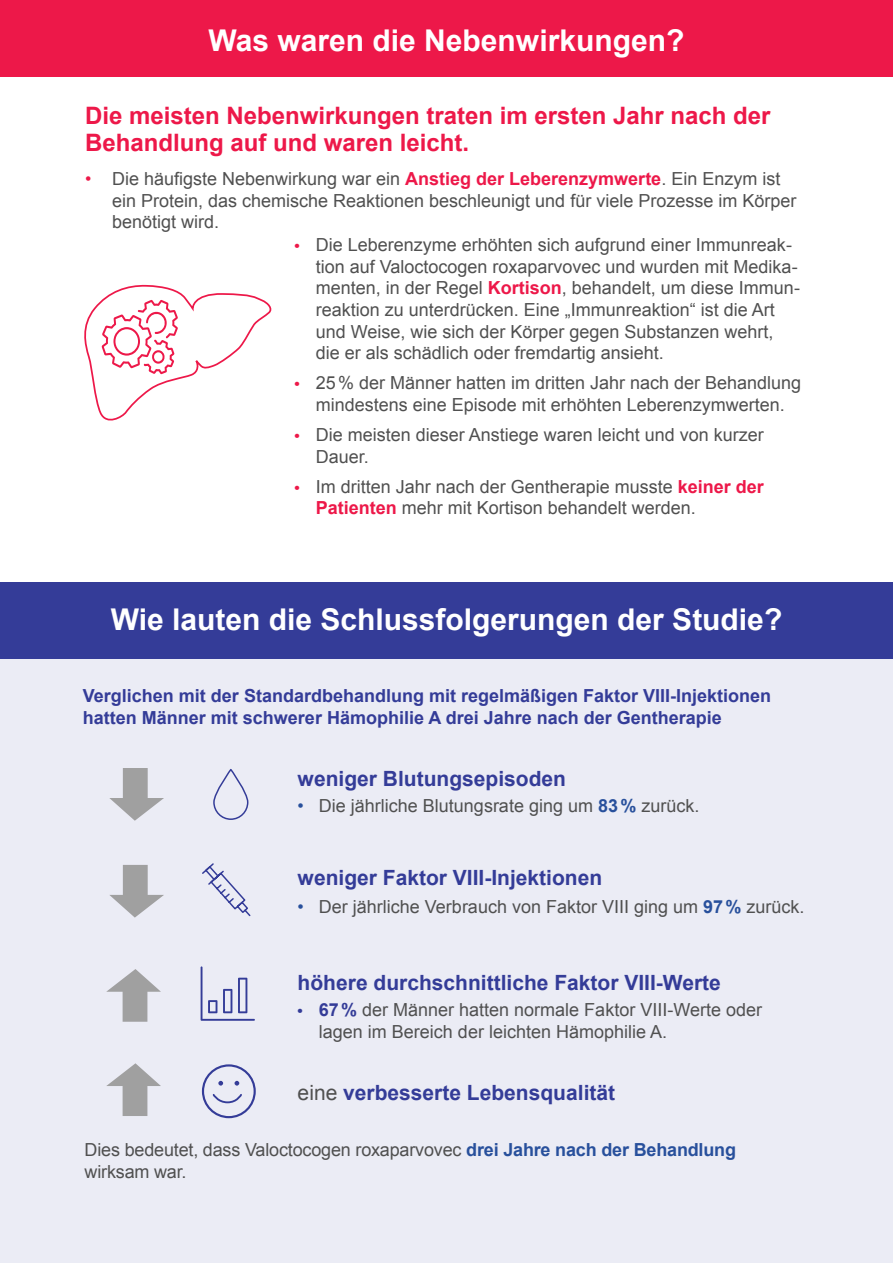
<style>
.page{position:relative;width:893px;height:1263px;background:#fff}
.page>*{position:absolute;margin:0;border:0;box-sizing:border-box;transform-origin:0 0}
.t1{font:700 30px "Arial";color:#fff}
.t2{font:700 24px/27px "Arial";color:#ed1849}
.t3{font:700 21px "Arial";color:#343c98}
.t4{font:18px/21.6px "Arial";color:#505050}
.t5{font:700 18px/21.6px "Arial";color:#343c98}
.s1{color:#ed1849}
.s2{font-weight:700;color:#ed1849}
.s3{font-weight:700;font-size:15px;color:#ed1849}
.s4{color:#28509c}
.s5{font-weight:700;color:#28509c}
.s6{font-weight:700;font-size:15px;color:#343c98}
.s7{font-weight:700;color:#343c98}
.s8{font-weight:400;color:#505050}
</style>
<div class="page">
<div style="left:0;top:634px;width:892px;height:629px;background:#ebecf5"></div>
<div style="left:0;top:0;width:893px;height:77px;background:#ed1849"></div>
<svg style="left:84px;top:285px;width:188px;height:136px"></svg>
<div style="left:213px;top:769px;width:35px;height:51px;border:2px solid #343c98;border-radius:17px"></div>
<svg style="left:109px;top:768px;width:55px;height:53px"></svg>
<svg style="left:109px;top:865px;width:55px;height:53px"></svg>
<svg style="left:106px;top:969px;width:55px;height:53px"></svg>
<svg style="left:201px;top:966px;width:54px;height:55px"></svg>
<svg style="left:106px;top:1063px;width:55px;height:53px"></svg>
<svg style="left:202px;top:1064px;width:54px;height:54px"></svg>
<svg style="left:202px;top:863px;width:49px;height:54px"></svg>
<div style="left:0;top:583px;width:893px;height:76px;background:#343c98"></div>
<h1 class="t1" style="left:209px;top:20px;width:477px">Was waren die Nebenwirkungen?</h1>
<h2 class="t2" style="left:85px;top:103px;width:687px">Die meisten Nebenwirkungen traten im ersten Jahr nach der<br>Behandlung auf und waren leicht.</h2>
<p class="t4" style="left:112px;top:168px;width:686px;text-indent:-27px"><span class="s1">•</span> Die häufigste Nebenwirkung war ein <span class="s2">Anstieg der Leberenzymwerte</span>. Ein Enzym ist ein Protein, das chemische Reaktionen beschleunigt und für viele Prozesse im Körper benötigt wird.</p>
<p class="t4" style="left:316px;top:234px;width:486px;text-indent:-21px"><span class="s3">•</span> Die Leberenzyme erhöhten sich aufgrund einer Immunreak&shy;tion auf Valoctocogen roxaparvovec und wurden mit Medika&shy;menten, in der Regel <span class="s2">Kortison</span>, behandelt, um diese Immun&shy;reaktion zu unterdrücken. Eine „Immunreaktion“ ist die Art und Weise, wie sich der Körper gegen Substanzen wehrt, die er als schädlich oder fremdartig ansieht.</p>
<p class="t4" style="left:294px;top:372px;width:508px;text-align:center"><span class="s3">•</span> 25% der Männer hatten im dritten Jahr nach der Behandlung mindestens eine Episode mit erhöhten Leberenzymwerten.</p>
<p class="t4" style="left:316px;top:424px;width:450px;text-indent:-21px"><span class="s3">•</span> Die meisten dieser Anstiege waren leicht und von kurzer<br>Dauer.</p>
<p class="t4" style="left:316px;top:476px;width:450px;text-indent:-21px"><span class="s3">•</span> Im dritten Jahr nach der Gentherapie musste <span class="s2">keiner der<br>Patienten</span> mehr mit Kortison behandelt werden.</p>
<h1 class="t1" style="left:111px;top:600px;width:673px">Wie lauten die Schlussfolgerungen der Studie?</h1>
<p class="t5" style="left:83px;top:685px;width:690px">Verglichen mit der Standardbehandlung mit regelmäßigen Faktor VIII-Injektionen hatten Männer mit schwerer Hämophilie A drei Jahre nach der Gentherapie</p>
<p class="t3" style="left:298px;top:764px;width:270px">weniger Blutungsepisoden</p>
<p class="t4" style="left:298px;top:795px;width:403px"><span class="s4">•</span> Die jährliche Blutungsrate ging um <span class="s5">83%</span> zurück.</p>
<p class="t3" style="left:298px;top:863px;width:306px">weniger Faktor VIII-Injektionen</p>
<p class="t4" style="left:298px;top:896px;width:508px"><span class="s4">•</span> Der jährliche Verbrauch von Faktor VIII ging um <span class="s5">97%</span> zurück.</p>
<p class="t3" style="left:298px;top:969px;width:425px">höhere durchschnittliche Faktor VIII-Werte</p>
<p class="t4" style="left:319px;top:999px;width:445px;text-indent:-21px"><span class="s6">•</span> <span class="s7">67%</span> der Männer hatten normale Faktor VIII-Werte oder lagen im Bereich der leichten Hämophilie A.</p>
<p class="t3" style="left:298px;top:1079px;width:319px"><span class="s8">eine</span> verbesserte Lebensqualität</p>
<p class="t4" style="left:85px;top:1139px;width:653px">Dies bedeutet, dass Valoctocogen roxaparvovec <span class="s5">drei Jahre nach der Behandlung </span>wirksam war.</p>
</div>
